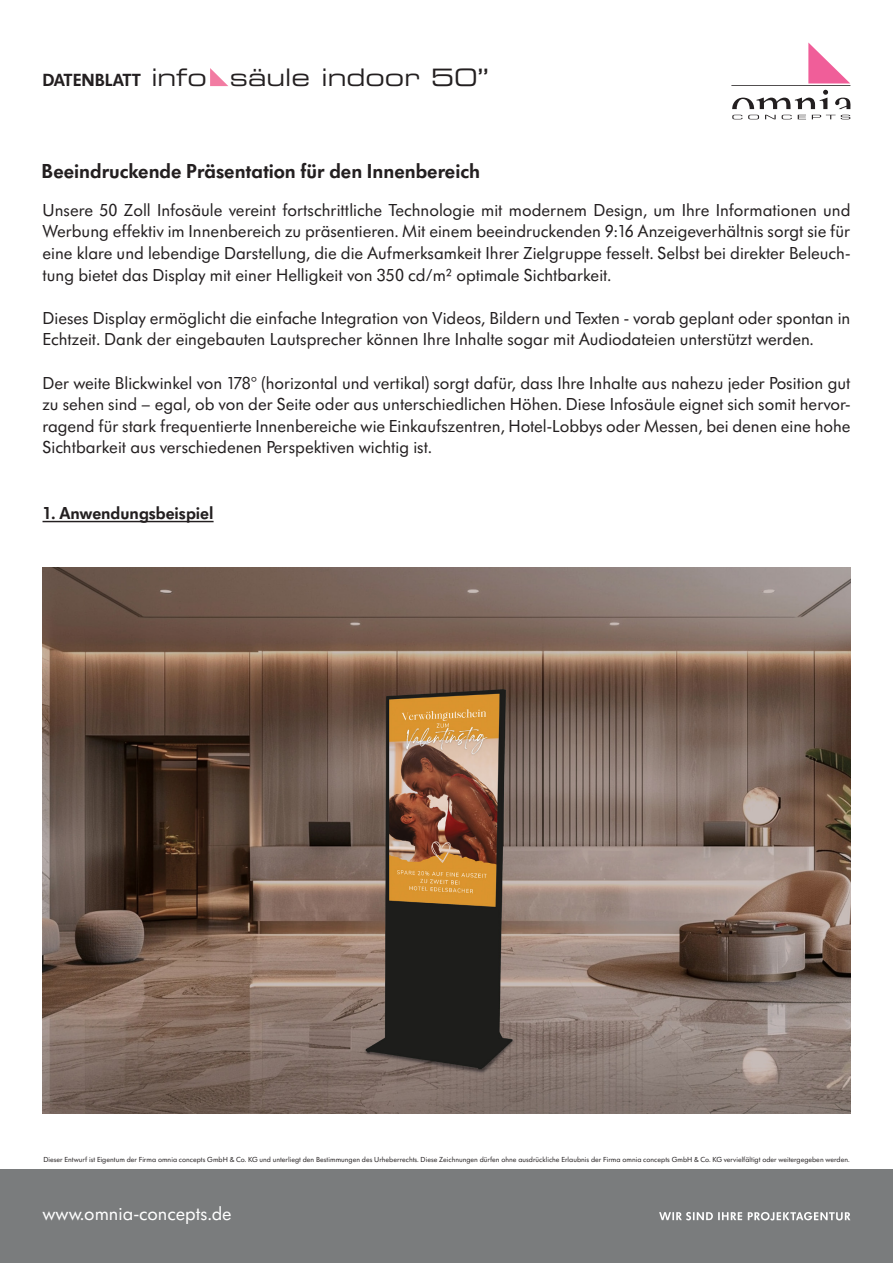
<style>
.page{position:relative;width:893px;height:1263px;background:#fff}
.page>*{position:absolute;margin:0;border:0;box-sizing:border-box;transform-origin:0 0}
.t1{font:24px "Eurostile LT Pro Ex 2";color:#231f20}
.t2{font:600 21px "Futura SB";color:#231f20}
.t3{font:19.5px "Futura SB";color:#fff}
.t4{font:18px/21.6px "Futura SB";color:#231f20;text-align:justify}
.t5{font:600 18px "Futura SB";color:#231f20}
.t6{font:7.65px "Futura SB";color:#231f20}
.s1{font-family:"Futura SB";font-weight:600;font-size:18.3px}
</style>
<div class="page">
<div style="left:0;top:1169px;width:893px;height:94px;background:#7a7c7d"></div>
<svg style="left:210px;top:68px;width:18px;height:18px"></svg>
<hr style="left:43px;top:521px;width:171px;height:1px;background:#231f20">
<img style="left:42px;top:568px;width:809px;height:546px">
<hr style="left:731px;top:85px;width:119px;height:1px;background:#231f20">
<svg style="left:732px;top:90px;width:118px;height:19px"></svg>
<svg style="left:808px;top:43px;width:42px;height:40px"></svg>
<svg style="left:732px;top:115px;width:10px;height:4px"></svg>
<svg style="left:748px;top:115px;width:11px;height:4px"></svg>
<svg style="left:765px;top:115px;width:11px;height:4px"></svg>
<svg style="left:782px;top:115px;width:10px;height:4px"></svg>
<svg style="left:798px;top:115px;width:8px;height:4px"></svg>
<svg style="left:812px;top:115px;width:38px;height:4px"></svg>
<svg style="left:748px;top:1212px;width:102px;height:8px"></svg>
<svg style="left:659px;top:1212px;width:83px;height:8px"></svg>
<h1 class="t1" style="left:43px;top:61px;width:448px"><span class="s1">DATENBLATT</span> info säule indoor 50”</h1>
<p class="t2" style="left:42px;top:159px;width:440px">Beeindruckende Präsentation für den Innenbereich</p>
<p class="t4" style="left:43px;top:199px;width:809px">Unsere 50 Zoll Infosäule vereint fortschrittliche Technologie mit modernem Design, um Ihre Informationen und Werbung effektiv im Innenbereich zu präsentieren. Mit einem beeindruckenden 9:16 Anzeigeverhältnis sorgt sie für eine klare und lebendige Darstellung, die die Aufmerksamkeit Ihrer Zielgruppe fesselt. Selbst bei direkter Beleuch&shy;tung bietet das Display mit einer Helligkeit von 350 cd/m² optimale Sichtbarkeit.</p>
<p class="t4" style="left:43px;top:307px;width:809px">Dieses Display ermöglicht die einfache Integration von Videos, Bildern und Texten - vorab geplant oder spontan in<br>Echtzeit. Dank der eingebauten Lautsprecher können Ihre Inhalte sogar mit Audiodateien unterstützt werden.</p>
<p class="t4" style="left:43px;top:372px;width:809px">Der weite Blickwinkel von 178° (horizontal und vertikal) sorgt dafür, dass Ihre Inhalte aus nahezu jeder Position gut zu sehen sind – egal, ob von der Seite oder aus unterschiedlichen Höhen. Diese Infosäule eignet sich somit hervor&shy;ragend für stark frequentierte Innenbereiche wie Einkaufszentren, Hotel-Lobbys oder Messen, bei denen eine hohe Sichtbarkeit aus verschiedenen Perspektiven wichtig ist.</p>
<p class="t5" style="left:43px;top:502px;width:173px">1. Anwendungsbeispiel</p>
<p class="t6" style="left:43px;top:1156px;width:808px">Dieser Entwurf ist Eigentum der Firma omnia concepts GmbH &amp; Co. KG und unterliegt den Bestimmungen des Urheberrechts. Diese Zeichnungen dürfen ohne ausdrückliche Erlaubnis der Firma omnia concepts GmbH &amp; Co. KG vervielfältigt oder weitergegeben werden.</p>
<p class="t3" style="left:43px;top:1203px;width:191px">www.omnia-concepts.de</p>
</div>
